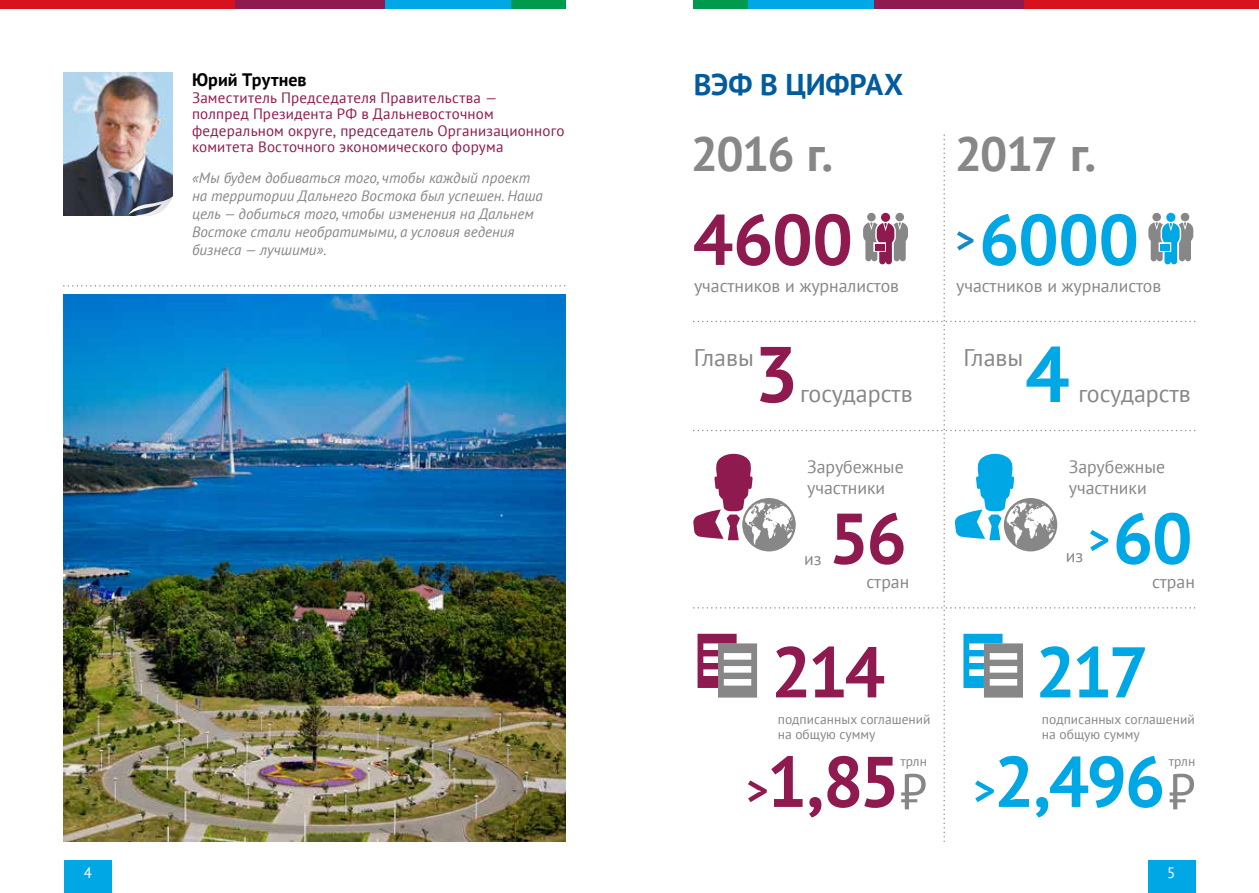
<style>
.page{position:relative;width:1259px;height:893px;background:#fff}
.page>*{position:absolute;margin:0;border:0;box-sizing:border-box;transform-origin:0 0}
.t1{font:700 78.75px "PT Sans";color:#8f1a50}
.t2{font:700 78.75px "PT Sans";color:#00a7e5}
.t3{font:700 71.55px "PT Sans";letter-spacing:-.025em;color:#00a7e5}
.t4{font:700 71.55px "PT Sans";letter-spacing:-.04em;color:#8f1a50}
.t5{font:50.4px "PT Sans";color:#878787}
.t6{font:700 48px "PT Sans";letter-spacing:-.04em;color:#878787}
.t7{font:700 30px "PT Sans";letter-spacing:-.005em;color:#005c9f}
.t8{font:24px "PT Sans";color:#878787}
.t9{font:700 18px "PT Sans";color:#000}
.t10{font:17.7px/21.3px "PT Sans";color:#878787}
.t11{font:italic 15px/18px "PT Sans";color:#878787}
.t12{font:15px/16.5px "PT Sans";letter-spacing:.015em;color:#8f1a50}
.t13{font:15px "PT Sans";color:#fff}
.t14{font:13.5px/15px "PT Sans";color:#878787}
</style>
<div class="page">
<div style="left:0;top:0;width:235px;height:9px;background:#d5121e"></div>
<div style="left:511px;top:0;width:55px;height:9px;background:#009a4e"></div>
<div style="left:385px;top:0;width:126px;height:9px;background:#00a7e5"></div>
<div style="left:235px;top:0;width:150px;height:9px;background:#8f1a50"></div>
<div style="left:1024px;top:0;width:235px;height:9px;background:#d5121e"></div>
<div style="left:693px;top:0;width:55px;height:9px;background:#009a4e"></div>
<div style="left:748px;top:0;width:126px;height:9px;background:#00a7e5"></div>
<div style="left:874px;top:0;width:150px;height:9px;background:#8f1a50"></div>
<div style="left:1147px;top:860px;width:48px;height:33px;background:#00a7e5"></div>
<div style="left:64px;top:860px;width:47px;height:33px;background:#00a7e5"></div>
<svg style="left:693px;top:135px;width:502px;height:707px"></svg>
<img style="left:64px;top:72px;width:108px;height:143px">
<svg style="left:128px;top:196px;width:45px;height:20px"></svg>
<svg style="left:64px;top:285px;width:502px;height:2px"></svg>
<img style="left:64px;top:295px;width:501px;height:547px">
<p class="t9" style="left:192px;top:68px;width:116px">Юрий Трутнев</p>
<p class="t12" style="left:192px;top:89px;width:374px">Заместитель Председателя Правительства —<br>полпред Президента РФ в Дальневосточном федеральном округе, председатель Организационного комитета Восточного экономического форума</p>
<p class="t11" style="left:192px;top:168px;width:352px">«Мы будем добиваться того, чтобы каждый проект на территории Дальнего Востока был успешен. Наша цель — добиться того, чтобы изменения на Дальнем Востоке стали необратимыми, а условия ведения бизнеса — лучшими».</p>
<h3 class="t7" style="left:694px;top:65px;width:211px">ВЭФ В ЦИФРАХ</h3>
<h3 class="t6" style="left:691px;top:123px;width:144px">2016 г.</h3>
<h3 class="t6" style="left:955px;top:123px;width:143px">2017 г.</h3>
<h2 class="t4" style="left:693px;top:193px;width:162px">4600</h2>
<h2 class="t3" style="left:979px;top:193px;width:162px">6000</h2>
<p class="t10" style="left:694px;top:275px;width:207px">участников и журналистов</p>
<p class="t10" style="left:956px;top:275px;width:207px">участников и журналистов</p>
<h1 class="t1" style="left:754px;top:322px;width:46px">3</h1>
<h1 class="t2" style="left:1025px;top:322px;width:46px">4</h1>
<h3 class="t8" style="left:694px;top:342px;width:61px">Главы</h3>
<h3 class="t8" style="left:963px;top:342px;width:61px">Главы</h3>
<h3 class="t8" style="left:800px;top:378px;width:114px">государств</h3>
<h3 class="t8" style="left:1078px;top:378px;width:114px">государств</h3>
<p class="t10" style="left:807px;top:456px;width:98px">Зарубежные участники</p>
<p class="t10" style="left:1068px;top:456px;width:98px">Зарубежные участники</p>
<p class="t10" style="left:804px;top:547px;width:19px">из</p>
<h2 class="t4" style="left:828px;top:491px;width:80px">56</h2>
<p class="t10" style="left:1065px;top:544px;width:19px">из</p>
<h2 class="t3" style="left:1112px;top:491px;width:81px">60</h2>
<p class="t10" style="left:866px;top:570px;width:44px">стран</p>
<p class="t10" style="left:1152px;top:570px;width:44px">стран</p>
<h2 class="t4" style="left:771px;top:625px;width:116px">214</h2>
<h2 class="t3" style="left:1035px;top:625px;width:115px">217</h2>
<p class="t14" style="left:778px;top:711px;width:154px">подписанных соглашений на общую сумму</p>
<p class="t14" style="left:1042px;top:711px;width:154px">подписанных соглашений на общую сумму</p>
<p class="t14" style="left:900px;top:754px;width:28px">трлн</p>
<p class="t14" style="left:1168px;top:754px;width:28px">трлн</p>
<h3 class="t5" style="left:899px;top:759px;width:29px">₽</h3>
<h3 class="t5" style="left:1168px;top:759px;width:29px">₽</h3>
<h2 class="t4" style="left:767px;top:735px;width:135px">1,85</h2>
<h2 class="t3" style="left:994px;top:735px;width:173px">2,496</h2>
<p class="t13" style="left:84px;top:863px;width:10px">4</p>
<p class="t13" style="left:1167px;top:863px;width:10px">5</p>
</div>
